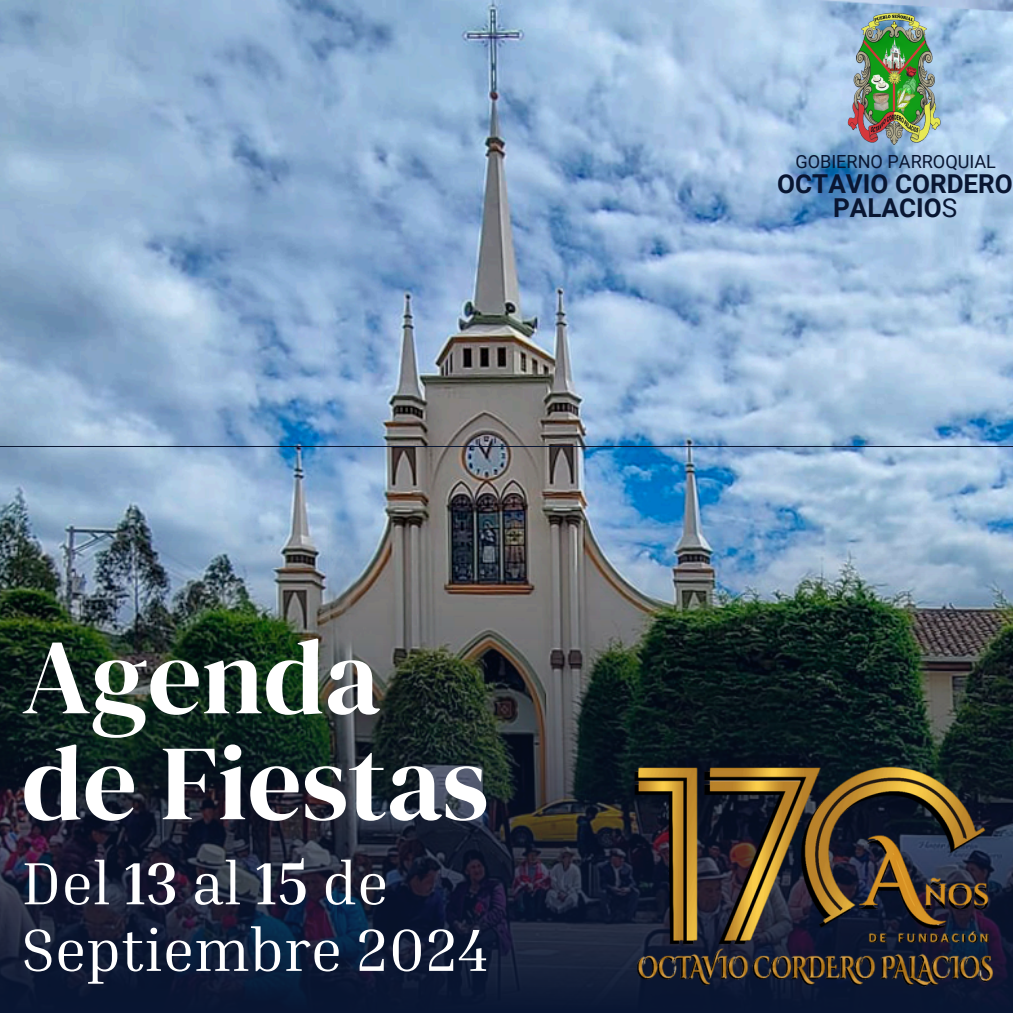
<style>
.page{position:relative;width:1013px;height:1013px;background:#fff}
.page>*{position:absolute;margin:0;border:0;box-sizing:border-box;transform-origin:0 0}
.t1{font:106.75px/105.9px "DM Serif Display";color:#fff}
.t2{font:60.25px/66.5px "Inria Serif";color:#fff}
.t3{font:700 26px/23.9px "Roboto";color:#091632;text-align:center}
.t4{font:18.12px "Roboto";color:#091632}
.s1{font-weight:700}
.s2{font-weight:400}
</style>
<div class="page">
<img style="left:0;top:0;width:1012px;height:446px">
<img style="left:0;top:446px;width:1012px;height:566px">
<img style="left:627px;top:739px;width:385px;height:268px">
<img style="left:840px;top:3px;width:108px;height:141px">
<p class="t1" style="left:22px;top:623px;width:468px">Agenda de Fiestas</p>
<h1 class="t2" style="left:22px;top:848px;width:467px">Del <span class="s1">13</span> al <span class="s1">15</span> de<br>Septiembre 2024</h1>
<h3 class="t4" style="left:795px;top:151px;width:202px">GOBIERNO PARROQUIAL</h3>
<p class="t3" style="left:777px;top:172px;width:237px">OCTAVIO CORDERO<br>PALACIO<span class="s2">S</span></p>
</div>
